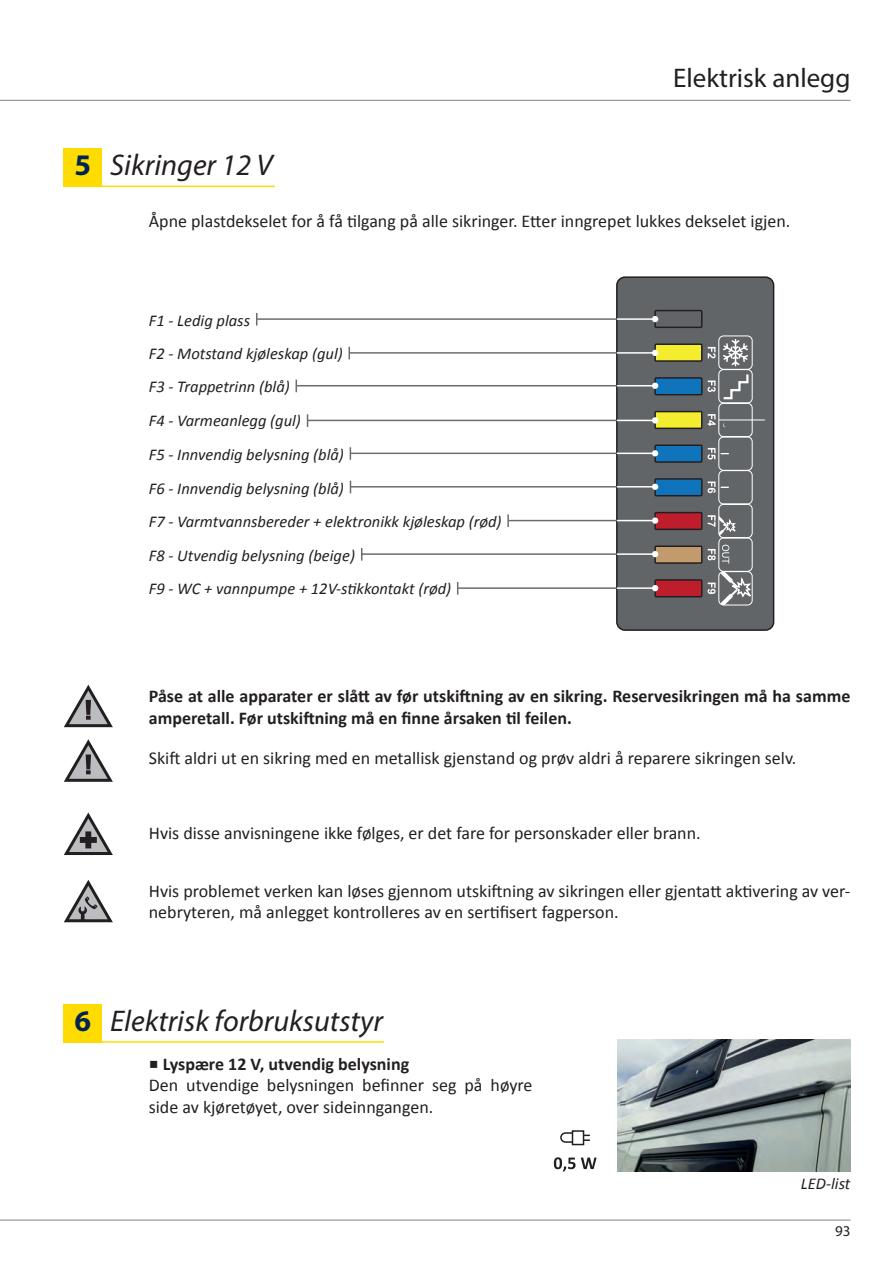
<style>
.page{position:relative;width:893px;height:1263px;background:#fff}
.page>*{position:absolute;margin:0;border:0;box-sizing:border-box;transform-origin:0 0}
.t1{font:italic 30px "Myriad Pro";color:#231f20}
.t2{font:700 30px "Myriad Pro";color:#002451}
.t3{font:27px "Myriad Pro";color:#231f20}
.t4{font:18px/21.6px "Calibri";color:#231f20}
.t5{font:700 18px/21.6px "Calibri";color:#231f20}
.t6{font:italic 16.5px "Calibri";color:#231f20}
.t7{font:15px "Myriad Pro";color:#231f20}
</style>
<div class="page">
<hr style="left:0;top:1220px;width:850px;height:1px;background:#808285">
<hr style="left:0;top:100px;width:850px;height:1px;background:#808285">
<img style="left:617px;top:1039px;width:233px;height:132px">
<svg style="left:554px;top:1157px;width:42px;height:14px"></svg>
<svg style="left:584px;top:1134px;width:5px;height:7px"></svg>
<div style="left:560px;top:1132px;width:22px;height:11px;border:2px solid #231f20;border-radius:4px"></div>
<div style="left:572px;top:1131px;width:11px;height:13px;background:#fff"></div>
<div style="left:572px;top:1130px;width:12px;height:15px;border:2px solid #231f20"></div>
<svg style="left:63px;top:1004px;width:321px;height:39px"></svg>
<div style="left:64px;top:1004px;width:38px;height:39px;background:#ffdc01"></div>
<svg style="left:63px;top:148px;width:212px;height:40px"></svg>
<div style="left:64px;top:149px;width:38px;height:38px;background:#ffdc01"></div>
<div style="left:617px;top:277px;width:157px;height:353px;background:#626568;border-radius:8px"></div>
<div style="left:616px;top:276px;width:158px;height:355px;border:2px solid #231f20;border-radius:8px"></div>
<div style="left:654px;top:310px;width:48px;height:18px;border:2px solid #231f20"></div>
<div style="left:655px;top:344px;width:47px;height:17px;background:#f4ed2f"></div>
<div style="left:654px;top:343px;width:48px;height:19px;border:2px solid #231f20"></div>
<div style="left:655px;top:378px;width:47px;height:17px;background:#1074bc"></div>
<div style="left:654px;top:377px;width:48px;height:18px;border:2px solid #231f20"></div>
<div style="left:655px;top:412px;width:47px;height:16px;background:#f4ed2f"></div>
<div style="left:654px;top:411px;width:48px;height:18px;border:2px solid #231f20"></div>
<div style="left:655px;top:445px;width:47px;height:17px;background:#1074bc"></div>
<div style="left:654px;top:444px;width:48px;height:19px;border:2px solid #231f20"></div>
<div style="left:655px;top:479px;width:47px;height:17px;background:#1074bc"></div>
<div style="left:654px;top:478px;width:48px;height:18px;border:2px solid #231f20"></div>
<div style="left:655px;top:513px;width:47px;height:16px;background:#be1d2c"></div>
<div style="left:654px;top:512px;width:48px;height:18px;border:2px solid #231f20"></div>
<div style="left:655px;top:546px;width:47px;height:17px;background:#c39a6b"></div>
<div style="left:654px;top:545px;width:48px;height:19px;border:2px solid #231f20"></div>
<div style="left:655px;top:580px;width:47px;height:17px;background:#be1d2c"></div>
<div style="left:654px;top:579px;width:48px;height:18px;border:2px solid #231f20"></div>
<hr style="left:719px;top:420px;width:46px;height:1px;background:#fff">
<svg style="left:708px;top:335px;width:55px;height:271px"></svg>
<hr style="left:617px;top:318px;width:37px;height:2px;background:#fff">
<svg style="left:652px;top:316px;width:6px;height:6px"></svg>
<hr style="left:617px;top:352px;width:37px;height:2px;background:#fff">
<svg style="left:652px;top:350px;width:6px;height:6px"></svg>
<hr style="left:617px;top:420px;width:37px;height:1px;background:#fff">
<div style="left:652px;top:417px;width:6px;height:7px;background:#fff;border-radius:50%"></div>
<hr style="left:617px;top:453px;width:37px;height:1px;background:#fff">
<svg style="left:652px;top:450px;width:6px;height:6px"></svg>
<hr style="left:617px;top:486px;width:37px;height:1px;background:#fff">
<svg style="left:652px;top:484px;width:6px;height:6px"></svg>
<hr style="left:617px;top:520px;width:37px;height:1px;background:#fff">
<div style="left:652px;top:517px;width:6px;height:7px;background:#fff;border-radius:50%"></div>
<hr style="left:617px;top:553px;width:37px;height:2px;background:#fff">
<svg style="left:652px;top:551px;width:6px;height:6px"></svg>
<hr style="left:617px;top:587px;width:37px;height:2px;background:#fff">
<svg style="left:652px;top:585px;width:6px;height:6px"></svg>
<hr style="left:617px;top:385px;width:37px;height:1px;background:#fff">
<svg style="left:652px;top:383px;width:6px;height:6px"></svg>
<hr style="left:256px;top:318px;width:361px;height:2px;background:#6c6d70">
<hr style="left:350px;top:352px;width:267px;height:2px;background:#6c6d70">
<svg style="left:348px;top:347px;width:2px;height:12px"></svg>
<hr style="left:308px;top:420px;width:309px;height:1px;background:#6c6d70">
<svg style="left:307px;top:414px;width:1px;height:13px"></svg>
<hr style="left:351px;top:453px;width:266px;height:1px;background:#6c6d70">
<svg style="left:350px;top:447px;width:1px;height:13px"></svg>
<hr style="left:351px;top:486px;width:266px;height:1px;background:#6c6d70">
<svg style="left:350px;top:481px;width:1px;height:12px"></svg>
<hr style="left:508px;top:520px;width:109px;height:1px;background:#6c6d70">
<svg style="left:507px;top:514px;width:2px;height:13px"></svg>
<hr style="left:458px;top:587px;width:159px;height:2px;background:#6c6d70">
<svg style="left:457px;top:582px;width:1px;height:13px"></svg>
<hr style="left:297px;top:385px;width:320px;height:1px;background:#6c6d70">
<svg style="left:296px;top:380px;width:1px;height:12px"></svg>
<hr style="left:362px;top:553px;width:255px;height:2px;background:#6c6d70">
<svg style="left:361px;top:548px;width:1px;height:13px"></svg>
<svg style="left:64px;top:685px;width:49px;height:42px"></svg>
<svg style="left:64px;top:739px;width:49px;height:43px"></svg>
<svg style="left:64px;top:812px;width:49px;height:43px"></svg>
<svg style="left:64px;top:880px;width:49px;height:42px"></svg>
<p class="t2" style="left:75px;top:145px;width:18px">5</p>
<p class="t1" style="left:110px;top:147px;width:164px">Sikringer 12 V</p>
<h2 class="t3" style="left:673px;top:61px;width:179px">Elektrisk anlegg</h2>
<p class="t4" style="left:149px;top:210px;width:643px">Åpne plastdekselet for å få tilgang på alle sikringer. Etter inngrepet lukkes dekselet igjen.</p>
<p class="t6" style="left:149px;top:309px;width:103px">F1 - Ledig plass</p>
<p class="t6" style="left:149px;top:342px;width:195px">F2 - Motstand kjøleskap (gul)</p>
<p class="t6" style="left:149px;top:375px;width:142px">F3 - Trappetrinn (blå)</p>
<p class="t6" style="left:149px;top:410px;width:154px">F4 - Varmeanlegg (gul)</p>
<p class="t6" style="left:149px;top:443px;width:197px">F5 - Innvendig belysning (blå)</p>
<p class="t6" style="left:149px;top:477px;width:197px">F6 - Innvendig belysning (blå)</p>
<p class="t6" style="left:149px;top:510px;width:354px">F7 - Varmtvannsbereder + elektronikk kjøleskap (rød)</p>
<p class="t6" style="left:149px;top:544px;width:208px">F8 - Utvendig belysning (beige)</p>
<p class="t6" style="left:149px;top:577px;width:304px">F9 - WC + vannpumpe + 12V-stikkontakt (rød)</p>
<p class="t5" style="left:149px;top:686px;width:703px">Påse at alle apparater er slått av før utskiftning av en sikring. Reservesikringen må ha samme amperetall. Før utskiftning må en finne årsaken til feilen.</p>
<p class="t4" style="left:149px;top:747px;width:649px">Skift aldri ut en sikring med en metallisk gjenstand og prøv aldri å reparere sikringen selv.</p>
<p class="t4" style="left:149px;top:822px;width:553px">Hvis disse anvisningene ikke følges, er det fare for personskader eller brann.</p>
<p class="t4" style="left:149px;top:880px;width:703px">Hvis problemet verken kan løses gjennom utskiftning av sikringen eller gjentatt aktivering av ver&shy;nebryteren, må anlegget kontrolleres av en sertifisert fagperson.</p>
<p class="t2" style="left:75px;top:1001px;width:18px">6</p>
<p class="t1" style="left:110px;top:1002px;width:274px">Elektrisk forbruksutstyr</p>
<p class="t5" style="left:149px;top:1053px;width:262px">○ Lyspære 12 V, utvendig belysning</p>
<p class="t4" style="left:149px;top:1074px;width:385px">Den utvendige belysningen befinner seg på høyre side av kjøretøyet, over sideinngangen.</p>
<p class="t6" style="left:801px;top:1172px;width:51px">LED-list</p>
<p class="t7" style="left:835px;top:1222px;width:17px">93</p>
</div>
